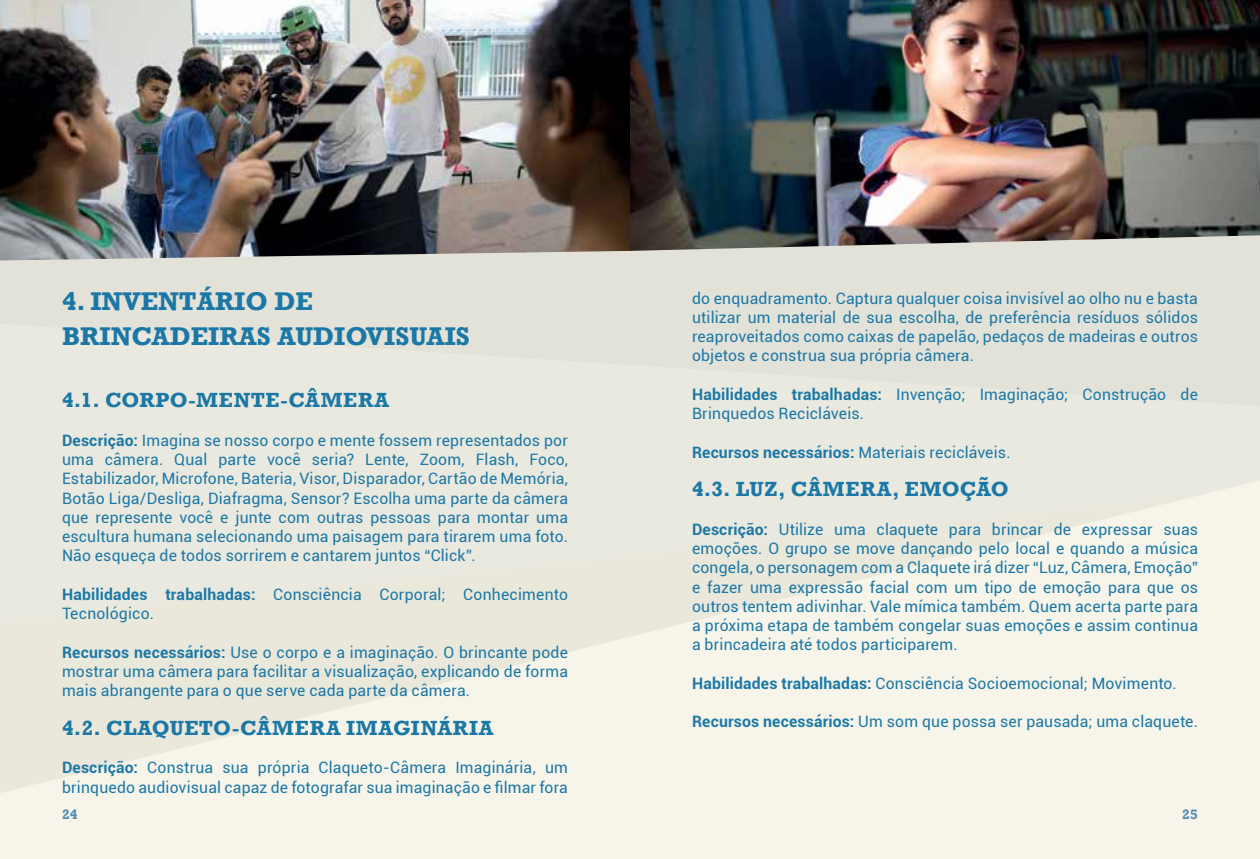
<style>
.page{position:relative;width:1260px;height:859px;background:#fff}
.page>*{position:absolute;margin:0;border:0;box-sizing:border-box;transform-origin:0 0}
.t1{font:700 26.25px/35px "Rockwell";color:#1b78a6}
.t2{font:700 21px "Rockwell";letter-spacing:.03em;color:#1b78a6}
.t3{font:15.75px/19.2px "Roboto";letter-spacing:.01em;color:#1b78a6;text-align:justify}
.t4{font:700 14px "Rockwell";color:#558bb3}
.s1{font-weight:700}
</style>
<div class="page">
<div style="left:0;top:251px;width:1260px;height:72px;background:#e3e2d9"></div>
<div style="left:0;top:323px;width:1260px;height:157px;background:#eae9df"></div>
<svg style="left:0;top:480px;width:1260px;height:378px;background:#f1efe4"></svg>
<img style="left:630px;top:0;width:630px;height:251px">
<img style="left:0;top:0;width:630px;height:260px">
<h1 class="t1" style="left:62px;top:283px;width:409px">4. INVENTÁRIO DE<br>BRINCADEIRAS AUDIOVISUAIS</h1>
<h2 class="t2" style="left:62px;top:387px;width:329px">4.1. CORPO-MENTE-CÂMERA</h2>
<p class="t3" style="left:62px;top:430px;width:508px"><span class="s1">Descrição:</span> Imagina se nosso corpo e mente fossem representados por uma câmera. Qual parte você seria? Lente, Zoom, Flash, Foco, Estabilizador, Microfone, Bateria, Visor, Disparador, Cartão de Memória, Botão Liga/Desliga, Diafragma, Sensor? Escolha uma parte da câmera que represente você e junte com outras pessoas para montar uma escultura humana selecionando uma paisagem para tirarem uma foto.<br>Não esqueça de todos sorrirem e cantarem juntos “Click”.</p>
<p class="t3" style="left:62px;top:584px;width:507px"><span class="s1">Habilidades trabalhadas:</span> Consciência Corporal; Conhecimento<br>Tecnológico.</p>
<p class="t3" style="left:62px;top:641px;width:507px"><span class="s1">Recursos necessários:</span> Use o corpo e a imaginação. O brincante pode mostrar uma câmera para facilitar a visualização, explicando de forma mais abrangente para o que serve cada parte da câmera.</p>
<h2 class="t2" style="left:62px;top:714px;width:433px">4.2. CLAQUETO-CÂMERA IMAGINÁRIA</h2>
<p class="t3" style="left:62px;top:757px;width:507px"><span class="s1">Descrição:</span> Construa sua própria Claqueto-Câmera Imaginária, um brinquedo audiovisual capaz de fotografar sua imaginação e filmar fora</p>
<p class="t3" style="left:692px;top:287px;width:508px">do enquadramento. Captura qualquer coisa invisível ao olho nu e basta utilizar um material de sua escolha, de preferência resíduos sólidos reaproveitados como caixas de papelão, pedaços de madeiras e outros objetos e construa sua própria câmera.</p>
<p class="t3" style="left:692px;top:384px;width:507px"><span class="s1">Habilidades trabalhadas:</span> Invenção; Imaginação; Construção de<br>Brinquedos Recicláveis.</p>
<p class="t3" style="left:692px;top:441px;width:320px"><span class="s1">Recursos necessários:</span> Materiais recicláveis.</p>
<h2 class="t2" style="left:692px;top:476px;width:318px">4.3. LUZ, CÂMERA, EMOÇÃO</h2>
<p class="t3" style="left:692px;top:518px;width:508px"><span class="s1">Descrição:</span> Utilize uma claquete para brincar de expressar suas emoções. O grupo se move dançando pelo local e quando a música congela, o personagem com a Claquete irá dizer “Luz, Câmera, Emoção” e fazer uma expressão facial com um tipo de emoção para que os outros tentem adivinhar. Vale mímica também. Quem acerta parte para a próxima etapa de também congelar suas emoções e assim continua a brincadeira até todos participarem.</p>
<p class="t3" style="left:692px;top:672px;width:486px"><span class="s1">Habilidades trabalhadas:</span> Consciência Socioemocional; Movimento.</p>
<p class="t3" style="left:692px;top:711px;width:507px"><span class="s1">Recursos necessários:</span> Um som que possa ser pausada; uma claquete.</p>
<p class="t4" style="left:62px;top:805px;width:17px">24</p>
<p class="t4" style="left:1182px;top:805px;width:17px">25</p>
</div>
